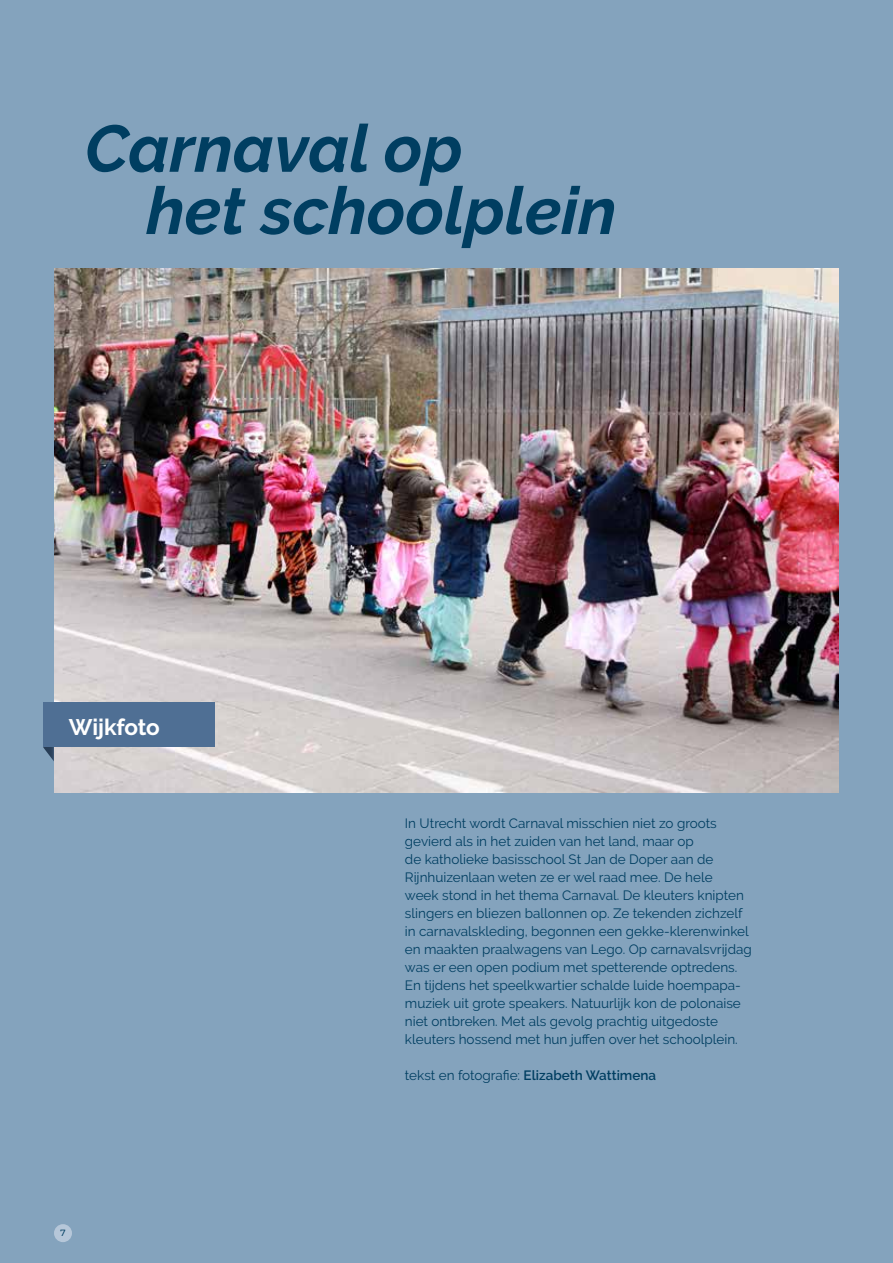
<style>
.page{position:relative;width:893px;height:1263px;background:#84a3bd}
.page>*{position:absolute;margin:0;border:0;box-sizing:border-box;transform-origin:0 0}
.t1{font:italic 700 66px "Raleway";color:#003e61}
.t2{font:700 22.5px "Raleway";color:#fff}
.t3{font:13.5px/18px "Raleway";color:#003e61}
.t4{font:9px "Montserrat";color:#003e61}
.s1{font-weight:600}
</style>
<div class="page">
<img style="left:54px;top:269px;width:785px;height:523px">
<svg style="left:43px;top:747px;width:11px;height:14px"></svg>
<div style="left:43px;top:702px;width:172px;height:45px;background:#4f6f94"></div>
<div style="left:54px;top:1224px;width:18px;height:18px;background:#b6c7d9;border-radius:50%"></div>
<h1 class="t1" style="left:85px;top:110px;width:379px">Carnaval op</h1>
<h1 class="t1" style="left:146px;top:173px;width:472px">het schoolplein</h1>
<h2 class="t2" style="left:69px;top:714px;width:93px">Wijkfoto</h2>
<p class="t4" style="left:60px;top:1226px;width:7px">7</p>
<p class="t3" style="left:405px;top:814px;width:348px">In Utrecht wordt Carnaval misschien niet zo groots gevierd als in het zuiden van het land, maar op<br>de katholieke basisschool St Jan de Doper aan de Rijnhuizenlaan weten ze er wel raad mee. De hele<br>week stond in het thema Carnaval. De kleuters knipten slingers en bliezen ballonnen op. Ze tekenden zichzelf in carnavalskleding, begonnen een gekke-klerenwinkel en maakten praalwagens van Lego. Op carnavalsvrijdag was er een open podium met spetterende optredens.<br>En tijdens het speelkwartier schalde luide hoempapa&shy;muziek uit grote speakers. Natuurlijk kon de polonaise niet ontbreken. Met als gevolg prachtig uitgedoste kleuters hossend met hun juffen over het schoolplein.</p>
<p class="t3" style="left:405px;top:1066px;width:253px">tekst en fotografie: <span class="s1">Elizabeth Wattimena</span></p>
</div>
